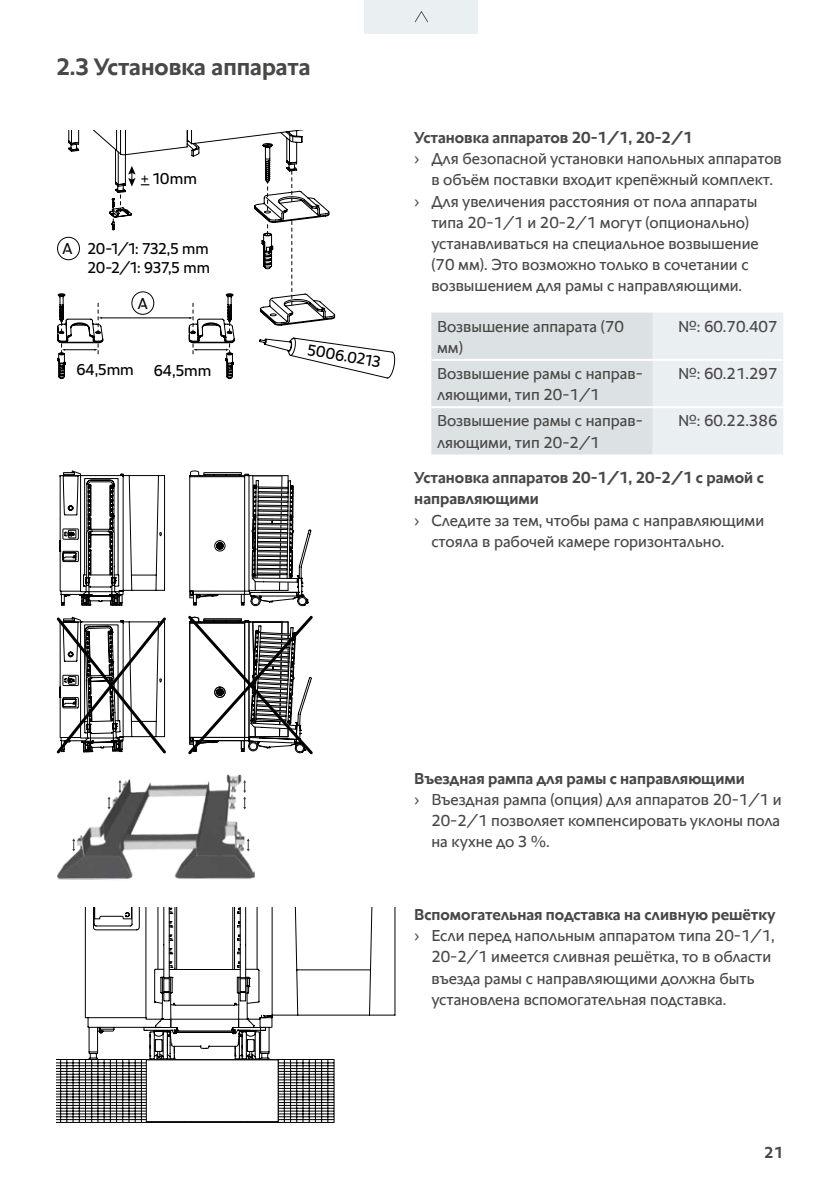
<style>
.page{position:relative;width:840px;height:1191px;background:#fff}
.page>*{position:absolute;margin:0;border:0;box-sizing:border-box;transform-origin:0 0}
.t1{font:700 24px "RATIONAL Sans TT";color:#484847}
.t2{font:16px/21.2px "RATIONAL Sans TT";color:#484847}
.t3{font:700 16px/21.2px "RATIONAL Sans TT";color:#484847}
.t4{font:15.8px/19px "RATIONAL Sans TT";color:#000;text-align:right}
</style>
<div class="page">
<svg style="left:431px;top:312px;width:351px;height:142px;background:#e1e6e8"></svg>
<hr style="left:431px;top:359px;width:221px;height:2px;background:#fff">
<hr style="left:652px;top:359px;width:130px;height:2px;background:#fff">
<hr style="left:431px;top:406px;width:221px;height:2px;background:#fff">
<hr style="left:652px;top:406px;width:130px;height:2px;background:#fff">
<svg style="left:57px;top:131px;width:338px;height:248px"></svg>
<div style="left:57px;top:237px;width:23px;height:23px;border:1px solid #000;border-radius:50%"></div>
<img style="left:57px;top:774px;width:198px;height:106px">
<svg style="left:243px;top:780px;width:3px;height:29px"></svg>
<svg style="left:246px;top:838px;width:3px;height:13px"></svg>
<svg style="left:72px;top:838px;width:3px;height:13px"></svg>
<svg style="left:107px;top:796px;width:3px;height:13px"></svg>
<svg style="left:118px;top:780px;width:3px;height:13px"></svg>
<svg style="left:57px;top:471px;width:255px;height:283px"></svg>
<svg style="left:335px;top:907px;width:60px;height:109px"></svg>
<svg style="left:57px;top:907px;width:278px;height:216px"></svg>
<div style="left:146px;top:1059px;width:132px;height:63px;background:#fff;border:1px solid #020203"></div>
<div style="left:364px;top:0;width:114px;height:34px;background:#eaeff2"></div>
<svg style="left:414px;top:11px;width:14px;height:11px"></svg>
<h1 class="t1" style="left:57px;top:50px;width:255px">2.3 Установка аппарата</h1>
<p class="t4" style="left:140px;top:169px;width:58px">+_ 10mm</p>
<p class="t4" style="left:63px;top:239px;width:149px">A 20-1/1: 732,5 mm<br>20-2/1: 937,5 mm</p>
<p class="t4" style="left:138px;top:294px;width:11px">A</p>
<p class="t4" style="left:76px;top:360px;width:59px">64,5mm</p>
<p class="t4" style="left:154px;top:361px;width:59px">64,5mm</p>
<p class="t4" style="left:309px;top:340px;width:75px;rotate:10deg">5006.0213</p>
<p class="t3" style="left:414px;top:127px;width:279px">Установка аппаратов 20‑1/1, 20‑2/1</p>
<p class="t2" style="left:414px;top:148px;width:369px">› Для безопасной установки напольных аппаратов</p>
<p class="t2" style="left:431px;top:169px;width:343px">в объём поставки входит крепёжный комплект.</p>
<p class="t2" style="left:414px;top:191px;width:344px">› Для увеличения расстояния от пола аппараты</p>
<p class="t2" style="left:431px;top:212px;width:319px">типа 20‑1/1 и 20‑2/1 могут (опционально)</p>
<p class="t2" style="left:431px;top:233px;width:329px">устанавливаться на специальное возвышение</p>
<p class="t2" style="left:431px;top:254px;width:318px">(70 мм). Это возможно только в сочетании с</p>
<p class="t2" style="left:431px;top:275px;width:312px">возвышением для рамы с направляющими.</p>
<p class="t2" style="left:437px;top:316px;width:188px">Возвышение аппарата (70 мм)</p>
<p class="t2" style="left:678px;top:316px;width:101px">№: 60.70.407</p>
<p class="t2" style="left:437px;top:363px;width:207px">Возвышение рамы с направ&shy;ляющими, тип 20‑1/1</p>
<p class="t2" style="left:678px;top:363px;width:101px">№: 60.21.297</p>
<p class="t2" style="left:437px;top:410px;width:207px">Возвышение рамы с направ&shy;ляющими, тип 20‑2/1</p>
<p class="t2" style="left:678px;top:410px;width:101px">№: 60.22.386</p>
<p class="t3" style="left:414px;top:467px;width:351px">Установка аппаратов 20‑1/1, 20‑2/1 с рамой с направляющими</p>
<p class="t2" style="left:431px;top:509px;width:334px;text-indent:-17px">› Следите за тем, чтобы рама с направляющими стояла в рабочей камере горизонтально.</p>
<p class="t3" style="left:414px;top:768px;width:332px">Въездная рампа для рамы с направляющими</p>
<p class="t2" style="left:431px;top:789px;width:351px;text-align:justify;text-indent:-17px">› Въездная рампа (опция) для аппаратов 20‑1/1 и 20‑2/1 позволяет компенсировать уклоны пола на кухне до 3 %.</p>
<p class="t3" style="left:414px;top:904px;width:362px">Вспомогательная подставка на сливную решётку</p>
<p class="t2" style="left:431px;top:925px;width:345px;text-indent:-17px">› Если перед напольным аппаратом типа 20‑1/1, 20‑2/1 имеется сливная решётка, то в области въезда рамы с направляющими должна быть установлена вспомогательная подставка.</p>
<p class="t3" style="left:763px;top:1142px;width:20px">21</p>
</div>
